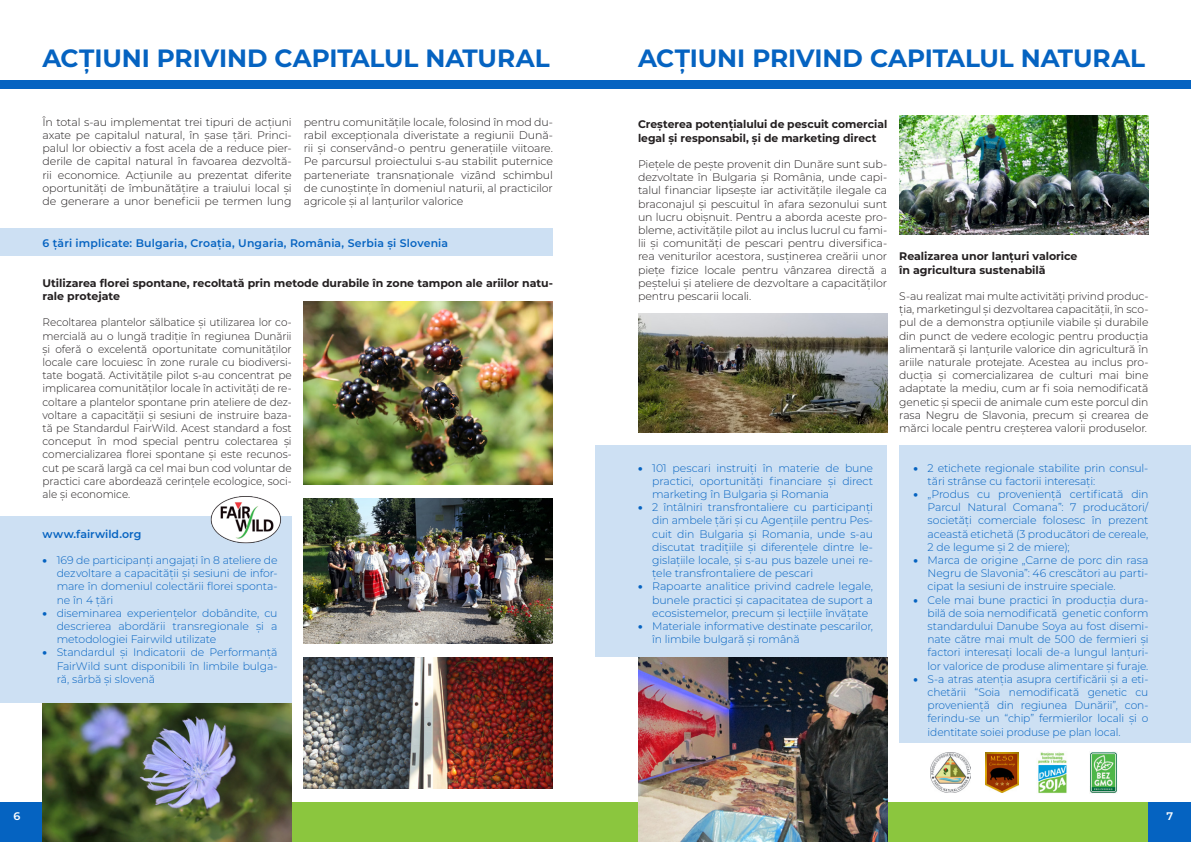
<style>
.page{position:relative;width:1191px;height:842px;background:#fff}
.page>*{position:absolute;margin:0;border:0;box-sizing:border-box;transform-origin:0 0}
.t1{font:700 25px "Montserrat";letter-spacing:-.005em;color:#0563c1}
.t2{font:300 11px/13.2px "Montserrat";letter-spacing:-.015em;color:#0563c1;text-align:justify}
.t3{font:300 11px/13.2px "Montserrat";letter-spacing:-.01em;color:#231f20;text-align:justify}
.t4{font:300 11px/13.2px "Montserrat";letter-spacing:-.01em;color:#231f20;text-align:justify;scale:.95 1}
.t5{font:700 11px/13.2px "Montserrat";letter-spacing:-.005em;color:#231f20}
.t6{font:600 11px "Montserrat";letter-spacing:.01em;color:#0563c1}
.t7{font:600 11px "Montserrat";color:#fff}
.s1{font-weight:900}
</style>
<div class="page">
<div style="left:0;top:228px;width:553px;height:27px;background:#cde0f3"></div>
<div style="left:0;top:517px;width:292px;height:186px;background:#cde0f3"></div>
<div style="left:595px;top:445px;width:292px;height:212px;background:#cde0f3"></div>
<div style="left:899px;top:445px;width:292px;height:298px;background:#cde0f3"></div>
<div style="left:0;top:80px;width:595px;height:8px;background:#0563c1"></div>
<div style="left:595px;top:80px;width:596px;height:8px;background:#0563c1"></div>
<div style="left:0;top:802px;width:595px;height:40px;background:#8bc63e"></div>
<div style="left:595px;top:802px;width:596px;height:40px;background:#8bc63e"></div>
<div style="left:0;top:802px;width:43px;height:40px;background:#0563c1"></div>
<div style="left:1148px;top:802px;width:43px;height:40px;background:#0563c1"></div>
<img style="left:209px;top:496px;width:74px;height:48px">
<img style="left:304px;top:302px;width:249px;height:183px">
<img style="left:638px;top:313px;width:249px;height:119px">
<img style="left:899px;top:115px;width:249px;height:119px">
<img style="left:638px;top:657px;width:249px;height:185px">
<img style="left:304px;top:498px;width:249px;height:145px">
<img style="left:304px;top:657px;width:249px;height:131px">
<img style="left:43px;top:703px;width:249px;height:138px">
<img style="left:930px;top:752px;width:40px;height:40px">
<img style="left:985px;top:752px;width:33px;height:40px">
<img style="left:1038px;top:752px;width:29px;height:41px">
<img style="left:1090px;top:752px;width:27px;height:41px">
<p class="t1" style="left:43px;top:40px;width:509px">ACȚIUNI PRIVIND CAPITALUL NATURAL</p>
<p class="t1" style="left:638px;top:40px;width:509px">ACȚIUNI PRIVIND CAPITALUL NATURAL</p>
<p class="t3" style="left:43px;top:115px;width:251px">În total s-au implementat trei tipuri de acțiuni axate pe capitalul natural, în șase țări. Princi&shy;palul lor obiectiv a fost acela de a reduce pier&shy;derile de capital natural în favoarea dezvoltă&shy;rii economice. Acțiunile au prezentat diferite oportunități de îmbunătățire a traiului local și de generare a unor beneficii pe termen lung</p>
<p class="t3" style="left:304px;top:115px;width:251px">pentru comunitățile locale, folosind în mod du&shy;rabil excepționala diveristate a regiunii Dună&shy;rii și conservând-o pentru generațiile viitoare.<br>Pe parcursul proiectului s-au stabilit puternice parteneriate transnaționale vizând schimbul de cunoștințe în domeniul naturii, al practicilor agricole și al lanțurilor valorice</p>
<p class="t6" style="left:43px;top:235px;width:407px">6 țări implicate: Bulgaria, Croația, Ungaria, România, Serbia și Slovenia</p>
<p class="t5" style="left:43px;top:276px;width:512px">Utilizarea florei spontane, recoltată prin metode durabile în zone tampon ale ariilor natu&shy;rale protejate</p>
<p class="t4" style="left:43px;top:316px;width:264px">Recoltarea plantelor sălbatice și utilizarea lor co&shy;mercială au o lungă tradiție în regiunea Dunării și oferă o excelentă oportunitate comunităților locale care locuiesc în zone rurale cu biodiversi&shy;tate bogată. Activitățile pilot s-au concentrat pe implicarea comunităților locale în activități de re&shy;coltare a plantelor spontane prin ateliere de dez&shy;voltare a capacității și sesiuni de instruire baza&shy;tă pe Standardul FairWild. Acest standard a fost conceput în mod special pentru colectarea și comercializarea florei spontane și este recunos&shy;cut pe scară largă ca cel mai bun cod voluntar de practici care abordează cerințele ecologice, soci&shy;ale și economice.</p>
<p class="t6" style="left:43px;top:526px;width:100px">www.fairwild.org</p>
<p class="t2" style="left:57px;top:553px;width:222px;text-indent:-14px"><span class="s1">•</span> 169 de participanți angajați în 8 ateliere de dezvoltare a capacității și sesiuni de infor&shy;mare în domeniul colectării florei sponta&shy;ne în 4 țări</p>
<p class="t2" style="left:57px;top:606px;width:222px;text-indent:-14px"><span class="s1">•</span> diseminarea experiențelor dobândite, cu descrierea abordării transregionale și a metodologiei Fairwild utilizate</p>
<p class="t2" style="left:57px;top:646px;width:222px;text-indent:-14px"><span class="s1">•</span> Standardul și Indicatorii de Performanță FairWild sunt disponibili în limbile bulga&shy;ră, sârbă și slovenă</p>
<p class="t5" style="left:638px;top:117px;width:251px">Creșterea potențialului de pescuit comercial legal și responsabil, și de marketing direct</p>
<p class="t3" style="left:638px;top:157px;width:251px">Piețele de pește provenit din Dunăre sunt sub&shy;dezvoltate în Bulgaria și România, unde capi&shy;talul financiar lipsește iar activitățile ilegale ca braconajul și pescuitul în afara sezonului sunt un lucru obișnuit. Pentru a aborda aceste pro&shy;bleme, activitățile pilot au inclus lucrul cu fami&shy;lii și comunități de pescari pentru diversifica&shy;rea veniturilor acestora, susținerea creării unor piețe fizice locale pentru vânzarea directă a peștelui și ateliere de dezvoltare a capacităților pentru pescarii locali.</p>
<p class="t2" style="left:652px;top:461px;width:222px;text-indent:-14px"><span class="s1">•</span> 101 pescari instruiți în materie de bune practici, oportunități financiare și direct marketing în Bulgaria și Romania</p>
<p class="t2" style="left:652px;top:500px;width:222px;text-indent:-14px"><span class="s1">•</span> 2 întâlniri transfrontaliere cu participanți din ambele țări și cu Agențiile pentru Pes&shy;cuit din Bulgaria și Romania, unde s-au discutat tradițiile și diferențele dintre le&shy;gislațiile locale, și s-au pus bazele unei re&shy;țele transfrontaliere de pescari</p>
<p class="t2" style="left:652px;top:580px;width:222px;text-indent:-14px"><span class="s1">•</span> Rapoarte analitice privind cadrele legale, bunele practici și capacitatea de suport a ecosistemelor, precum și lecțiile învățate</p>
<p class="t2" style="left:652px;top:619px;width:222px;text-indent:-14px"><span class="s1">•</span> Materiale informative destinate pescarilor, în limbile bulgară și română</p>
<p class="t5" style="left:899px;top:249px;width:180px">Realizarea unor lanțuri valorice</p>
<p class="t5" style="left:899px;top:263px;width:148px">în agricultura sustenabilă</p>
<p class="t3" style="left:899px;top:289px;width:251px">S-au realizat mai multe activități privind produc&shy;ția, marketingul și dezvoltarea capacității, în sco&shy;pul de a demonstra opțiunile viabile și durabile din punct de vedere ecologic pentru producția alimentară și lanțurile valorice din agricultură în ariile naturale protejate. Acestea au inclus pro&shy;ducția și comercializarea de culturi mai bine adaptate la mediu, cum ar fi soia nemodificată genetic și specii de animale cum este porcul din rasa Negru de Slavonia, precum și crearea de mărci locale pentru creșterea valorii produselor.</p>
<p class="t2" style="left:927px;top:461px;width:222px;text-indent:-14px"><span class="s1">•</span> 2 etichete regionale stabilite prin consul&shy;tări strânse cu factorii interesați:</p>
<p class="t2" style="left:927px;top:487px;width:222px;text-indent:-14px"><span class="s1">•</span> „Produs cu proveniență certificată din Parcul Natural Comana”: 7 producători/ societăți comerciale folosesc în prezent această etichetă (3 producători de cereale, 2 de legume și 2 de miere);</p>
<p class="t2" style="left:927px;top:553px;width:222px;text-indent:-14px"><span class="s1">•</span> Marca de origine „Carne de porc din rasa Negru de Slavonia”: 46 crescători au parti&shy;cipat la sesiuni de instruire speciale.</p>
<p class="t2" style="left:927px;top:593px;width:222px;text-indent:-14px"><span class="s1">•</span> Cele mai bune practici în producția dura&shy;bilă de soia nemodificată genetic conform standardului Danube Soya au fost disemi&shy;nate către mai mult de 500 de fermieri și factori interesați locali de-a lungul lanțuri&shy;lor valorice de produse alimentare și furaje.</p>
<p class="t2" style="left:927px;top:672px;width:222px;text-indent:-14px"><span class="s1">•</span> S-a atras atenția asupra certificării și a eti&shy;chetării “Soia nemodificată genetic cu proveniență din regiunea Dunării”, con&shy;ferindu-se un “chip” fermierilor locali și o identitate soiei produse pe plan local.</p>
<p class="t7" style="left:14px;top:809px;width:8px">6</p>
<p class="t7" style="left:1166px;top:809px;width:8px">7</p>
</div>
